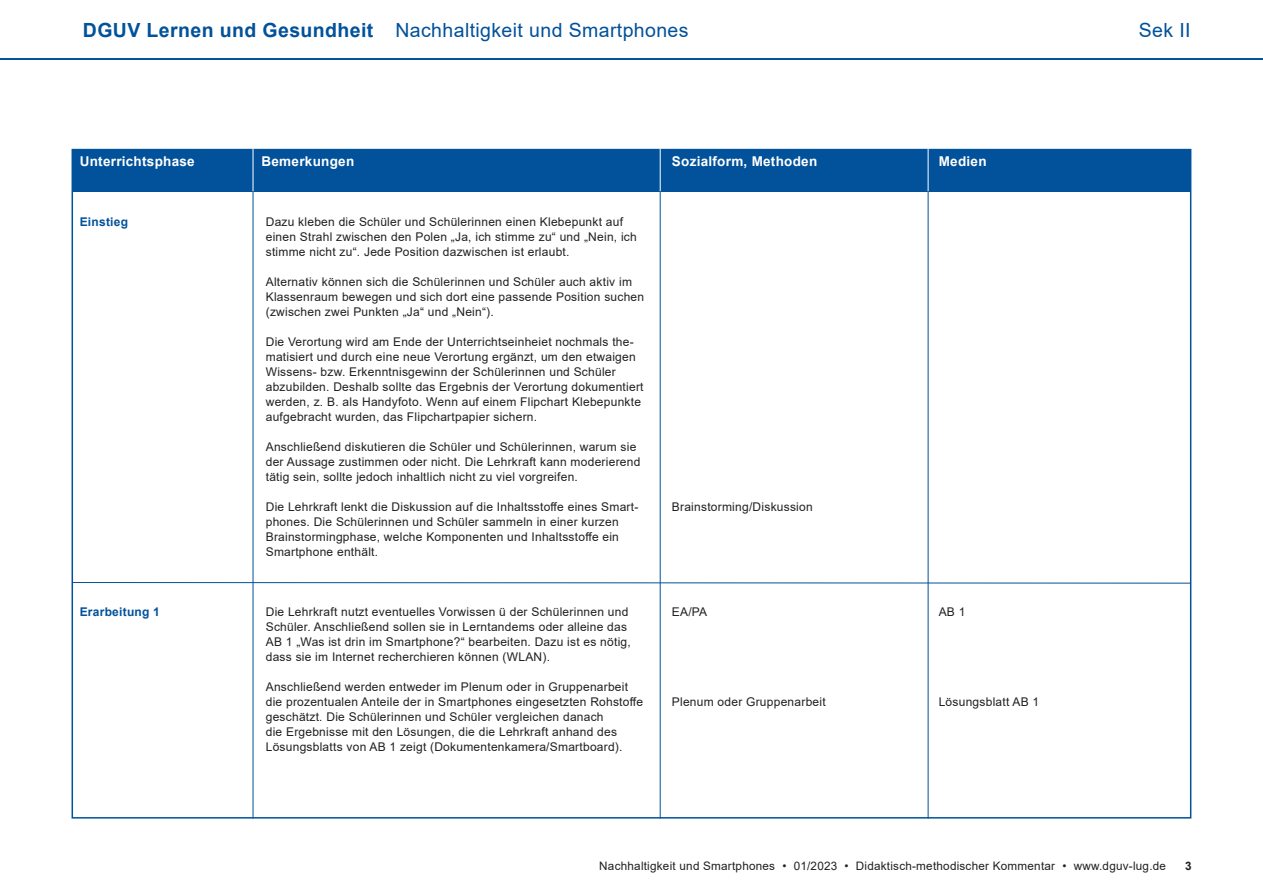
<style>
.page{position:relative;width:1263px;height:893px;background:#fff}
.page>*{position:absolute;margin:0;border:0;box-sizing:border-box;transform-origin:0 0}
.t1{font:19.5px "Arial";letter-spacing:.02em;color:#01519b}
.t2{font:700 13.5px "Arial";letter-spacing:.02em;color:#fff}
.t3{font:12px/15px "Arial";letter-spacing:.02em;color:#231f20}
.t4{font:700 12px "Arial";letter-spacing:.02em;color:#01519b}
.t5{font:11.7px "Arial";letter-spacing:.02em;color:#231f20}
.t6{font:700 11.7px "Arial";color:#231f20}
.s1{font-weight:700}
</style>
<div class="page">
<hr style="left:0;top:58px;width:1263px;height:2px;background:#01559c">
<div style="left:72px;top:149px;width:1119px;height:42px;background:#01519b"></div>
<hr style="left:253px;top:149px;width:1px;height:42px;background:#fff">
<hr style="left:253px;top:191px;width:1px;height:628px;background:#01519b">
<hr style="left:928px;top:149px;width:1px;height:42px;background:#fff">
<hr style="left:928px;top:191px;width:1px;height:628px;background:#01519b">
<hr style="left:660px;top:149px;width:1px;height:42px;background:#fff">
<hr style="left:660px;top:191px;width:1px;height:628px;background:#01519b">
<svg style="left:72px;top:582px;width:1119px;height:2px"></svg>
<h1 class="t1" style="left:83px;top:16px;width:607px"><span class="s1">DGUV Lernen und Gesundheit</span> Nachhaltigkeit und Smartphones</h1>
<h1 class="t1" style="left:1139px;top:16px;width:53px">Sek II</h1>
<p class="t2" style="left:80px;top:152px;width:117px">Unterrichtsphase</p>
<p class="t2" style="left:262px;top:152px;width:94px">Bemerkungen</p>
<p class="t2" style="left:672px;top:152px;width:147px">Sozialform, Methoden</p>
<p class="t2" style="left:939px;top:152px;width:49px">Medien</p>
<p class="t4" style="left:80px;top:213px;width:50px">Einstieg</p>
<p class="t4" style="left:80px;top:603px;width:82px">Erarbeitung 1</p>
<p class="t3" style="left:266px;top:214px;width:373px">Dazu kleben die Schüler und Schülerinnen einen Klebepunkt auf einen Strahl zwischen den Polen „Ja, ich stimme zu“ und „Nein, ich stimme nicht zu“. Jede Position dazwischen ist erlaubt.</p>
<p class="t3" style="left:266px;top:274px;width:380px">Alternativ können sich die Schülerinnen und Schüler auch aktiv im<br>Klassenraum bewegen und sich dort eine passende Position suchen (zwischen zwei Punkten „Ja“ und „Nein“).</p>
<p class="t3" style="left:266px;top:334px;width:379px">Die Verortung wird am Ende der Unterrichtseinheiet nochmals the&shy;matisiert und durch eine neue Verortung ergänzt, um den etwaigen Wissens- bzw. Erkenntnisgewinn der Schülerinnen und Schüler abzubilden. Deshalb sollte das Ergebnis der Verortung dokumentiert werden, z. B. als Handyfoto. Wenn auf einem Flipchart Klebepunkte aufgebracht wurden, das Flipchartpapier sichern.</p>
<p class="t3" style="left:266px;top:439px;width:376px">Anschließend diskutieren die Schüler und Schülerinnen, warum sie der Aussage zustimmen oder nicht. Die Lehrkraft kann moderierend tätig sein, sollte jedoch inhaltlich nicht zu viel vorgreifen.</p>
<p class="t3" style="left:266px;top:499px;width:374px">Die Lehrkraft lenkt die Diskussion auf die Inhaltsstoffe eines Smart&shy;phones. Die Schülerinnen und Schüler sammeln in einer kurzen Brainstormingphase, welche Komponenten und Inhaltsstoffe ein Smartphone enthält.</p>
<p class="t3" style="left:266px;top:604px;width:367px">Die Lehrkraft nutzt eventuelles Vorwissen ü der Schülerinnen und Schüler. Anschließend sollen sie in Lerntandems oder alleine das AB 1 „Was ist drin im Smartphone?“ bearbeiten. Dazu ist es nötig, dass sie im Internet recherchieren können (WLAN).</p>
<p class="t3" style="left:266px;top:679px;width:379px">Anschließend werden entweder im Plenum oder in Gruppenarbeit die prozentualen Anteile der in Smartphones eingesetzten Rohstoffe geschätzt. Die Schülerinnen und Schüler vergleichen danach<br>die Ergebnisse mit den Lösungen, die die Lehrkraft anhand des Lösungsblatts von AB 1 zeigt (Dokumentenkamera/Smartboard).</p>
<p class="t3" style="left:672px;top:499px;width:142px">Brainstorming/Diskussion</p>
<p class="t3" style="left:672px;top:604px;width:37px">EA/PA</p>
<p class="t3" style="left:672px;top:694px;width:155px">Plenum oder Gruppenarbeit</p>
<p class="t3" style="left:939px;top:604px;width:28px">AB 1</p>
<p class="t3" style="left:939px;top:694px;width:102px">Lösungsblatt AB 1</p>
<p class="t5" style="left:599px;top:857px;width:568px">Nachhaltigkeit und Smartphones • 01/2023 • Didaktisch-methodischer Kommentar • www.dguv-lug.de</p>
<p class="t6" style="left:1185px;top:857px;width:8px">3</p>
</div>
